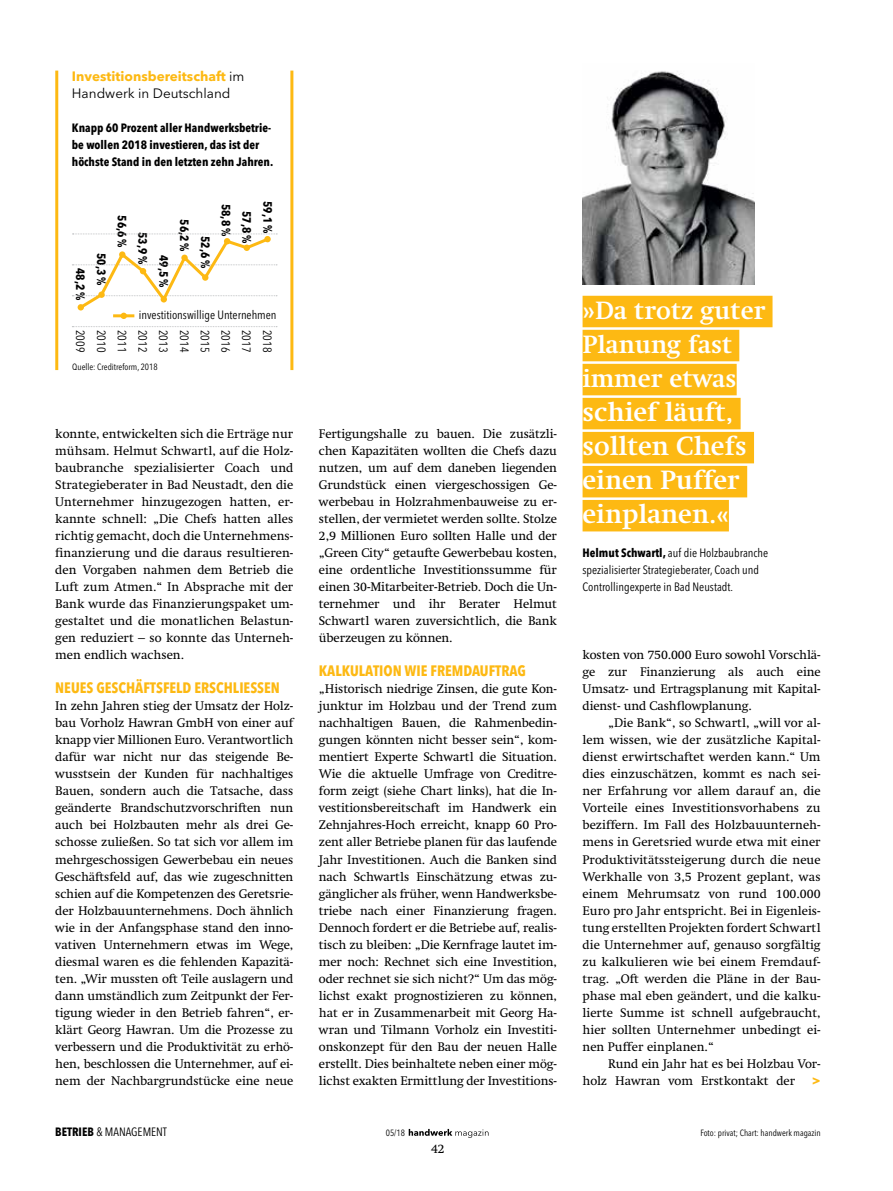
<style>
.page{position:relative;width:893px;height:1191px;background:#fff}
.page>*{position:absolute;margin:0;border:0;box-sizing:border-box;transform-origin:0 0}
.t1{font:700 27px/34px "Swift LT Pro";color:#fff}
.t2{font:700 25.5px/34px "Swift LT Pro";color:#fff}
.t3{font:700 condensed 15px "Avenir Next LT Pro";color:#fdb913}
.t4{font:700 13.5px/17px "Avenir Next LT Pro";color:#fdb913}
.t5{font:12.75px/17px "Swift LT Pro";letter-spacing:-.01em;color:#000;text-align:justify}
.t6{font:condensed 12px/17px "Avenir Next LT Pro";color:#000}
.t7{font:700 condensed 12px/17px "Avenir Next LT Pro";color:#000}
.t8{font:condensed 9px "Avenir Next LT Pro";color:#000}
.s1{font-weight:400;color:#000}
.s2{font-size:25.5px}
.s3{font-weight:700}
.s4{font-family:"Avenir Next LT Pro";font-weight:700;font-size:13.5px;color:#fdb913}
</style>
<div class="page">
<svg style="left:409px;top:1129px;width:79px;height:8px"></svg>
<div style="left:583px;top:296px;width:189px;height:31px;background:#fdb913"></div>
<div style="left:583px;top:330px;width:156px;height:31px;background:#fdb913"></div>
<div style="left:583px;top:364px;width:154px;height:31px;background:#fdb913"></div>
<div style="left:583px;top:398px;width:158px;height:31px;background:#fdb913"></div>
<div style="left:583px;top:432px;width:171px;height:31px;background:#fdb913"></div>
<div style="left:583px;top:466px;width:164px;height:31px;background:#fdb913"></div>
<div style="left:583px;top:500px;width:146px;height:31px;background:#fdb913"></div>
<img style="left:583px;top:71px;width:172px;height:214px">
<hr style="left:55px;top:71px;width:3px;height:299px;background:#fdb913">
<hr style="left:290px;top:71px;width:3px;height:299px;background:#fdb913">
<svg style="left:72px;top:326px;width:205px;height:1px"></svg>
<svg style="left:72px;top:233px;width:205px;height:86px"></svg>
<hr style="left:113px;top:314px;width:21px;height:3px;background:#fdb913">
<p class="t4" style="left:72px;top:68px;width:174px">Investitionsbereitschaft <span class="s1">im<br>Handwerk in Deutschland</span></p>
<p class="t7" style="left:72px;top:119px;width:203px">Knapp 60 Prozent aller Handwerksbetrie&shy;be wollen 2018 investieren, das ist der höchste Stand in den letzten zehn Jahren.</p>
<p class="t7" style="left:276px;top:201px;width:33px;rotate:90deg">59,1%</p>
<p class="t7" style="left:235px;top:204px;width:33px;rotate:90deg">58,8%</p>
<p class="t7" style="left:255px;top:211px;width:33px;rotate:90deg">57,8%</p>
<p class="t7" style="left:131px;top:215px;width:33px;rotate:90deg">56,6%</p>
<p class="t7" style="left:193px;top:219px;width:33px;rotate:90deg">56,2%</p>
<p class="t7" style="left:151px;top:232px;width:33px;rotate:90deg">53,9%</p>
<p class="t7" style="left:214px;top:236px;width:33px;rotate:90deg">52,6%</p>
<p class="t7" style="left:110px;top:253px;width:33px;rotate:90deg">50,3%</p>
<p class="t7" style="left:172px;top:255px;width:33px;rotate:90deg">49,5%</p>
<p class="t7" style="left:89px;top:268px;width:33px;rotate:90deg">48,2%</p>
<p class="t6" style="left:89px;top:330px;width:24px;rotate:90deg">2009</p>
<p class="t6" style="left:110px;top:330px;width:24px;rotate:90deg">2010</p>
<p class="t6" style="left:130px;top:330px;width:24px;rotate:90deg">2011</p>
<p class="t6" style="left:151px;top:330px;width:24px;rotate:90deg">2012</p>
<p class="t6" style="left:172px;top:330px;width:24px;rotate:90deg">2013</p>
<p class="t6" style="left:193px;top:330px;width:24px;rotate:90deg">2014</p>
<p class="t6" style="left:213px;top:330px;width:24px;rotate:90deg">2015</p>
<p class="t6" style="left:234px;top:330px;width:24px;rotate:90deg">2016</p>
<p class="t6" style="left:255px;top:330px;width:24px;rotate:90deg">2017</p>
<p class="t8" style="left:72px;top:361px;width:87px">Quelle: Creditreform, 2018</p>
<p class="t6" style="left:139px;top:306px;width:139px">investitionswillige Unternehmen</p>
<p class="t6" style="left:276px;top:330px;width:24px;rotate:90deg">2018</p>
<p class="t5" style="left:55px;top:425px;width:240px">konnte, entwickelten sich die Erträge nur mühsam. Helmut Schwartl, auf die Holz&shy;baubranche spezialisierter Coach und Strategieberater in Bad Neustadt, den die Unternehmer hinzugezogen hatten, er&shy;kannte schnell: „Die Chefs hatten alles richtig gemacht, doch die Unternehmens&shy;finanzierung und die daraus resultieren&shy;den Vorgaben nahmen dem Betrieb die Luft zum Atmen.“ In Absprache mit der Bank wurde das Finanzierungspaket um&shy;gestaltet und die monatlichen Belastun&shy;gen reduziert – so konnte das Unterneh&shy;men endlich wachsen.</p>
<p class="t3" style="left:55px;top:679px;width:226px">Neues Geschäftsfeld erschliessen</p>
<p class="t5" style="left:55px;top:697px;width:240px">In zehn Jahren stieg der Umsatz der Holz&shy;bau Vorholz Hawran GmbH von einer auf knapp vier Millionen Euro. Verantwortlich dafür war nicht nur das steigende Be&shy;wusstsein der Kunden für nachhaltiges Bauen, sondern auch die Tatsache, dass geänderte Brandschutzvorschriften nun auch bei Holzbauten mehr als drei Ge&shy;schosse zuließen. So tat sich vor allem im mehrgeschossigen Gewerbebau ein neues Geschäftsfeld auf, das wie zugeschnitten schien auf die Kompetenzen des Geretsrie&shy;der Holzbauunternehmens. Doch ähnlich wie in der Anfangsphase stand den inno&shy;vativen Unternehmern etwas im Wege, diesmal waren es die fehlenden Kapazitä&shy;ten. „Wir mussten oft Teile auslagern und dann umständlich zum Zeitpunkt der Fer&shy;tigung wieder in den Betrieb fahren“, er&shy;klärt Georg Hawran. Um die Prozesse zu verbessern und die Produktivität zu erhö&shy;hen, beschlossen die Unternehmer, auf ei&shy;nem der Nachbargrundstücke eine neue</p>
<p class="t5" style="left:319px;top:425px;width:240px">Fertigungshalle zu bauen. Die zusätzli&shy;chen Kapazitäten wollten die Chefs dazu nutzen, um auf dem daneben liegenden Grundstück einen viergeschossigen Ge&shy;werbebau in Holzrahmenbauweise zu er&shy;stellen, der vermietet werden sollte. Stolze 2,9 Millionen Euro sollten Halle und der „Green City“ getaufte Gewerbebau kosten, eine ordentliche Investitionssumme für einen 30-Mitarbeiter-Betrieb. Doch die Un&shy;ternehmer und ihr Berater Helmut Schwartl waren zuversichtlich, die Bank überzeugen zu können.</p>
<p class="t3" style="left:319px;top:662px;width:200px">Kalkulation wie Fremdauftrag</p>
<p class="t5" style="left:319px;top:680px;width:240px">„Historisch niedrige Zinsen, die gute Kon&shy;junktur im Holzbau und der Trend zum nachhaltigen Bauen, die Rahmenbedin&shy;gungen könnten nicht besser sein“, kom&shy;mentiert Experte Schwartl die Situation.<br>Wie die aktuelle Umfrage von Creditre&shy;form zeigt (siehe Chart links), hat die In&shy;vestitionsbereitschaft im Handwerk ein Zehnjahres-Hoch erreicht, knapp 60 Pro&shy;zent aller Betriebe planen für das laufende Jahr Investitionen. Auch die Banken sind nach Schwartls Einschätzung etwas zu&shy;gänglicher als früher, wenn Handwerksbe&shy;triebe nach einer Finanzierung fragen.<br>Dennoch fordert er die Betriebe auf, realis&shy;tisch zu bleiben: „Die Kernfrage lautet im&shy;mer noch: Rechnet sich eine Investition, oder rechnet sie sich nicht?“ Um das mög&shy;lichst exakt prognostizieren zu können, hat er in Zusammenarbeit mit Georg Ha&shy;wran und Tilmann Vorholz ein Investiti&shy;onskonzept für den Bau der neuen Halle erstellt. Dies beinhaltete neben einer mög&shy;lichst exakten Ermittlung der Investitions-</p>
<h2 class="t2" style="left:583px;top:293px;width:185px">»Da trotz guter<br>Planung fast immer etwas</h2>
<h1 class="t1" style="left:583px;top:395px;width:166px">schief läuft, sollten Chefs einen Puffer einplanen.<span class="s2">«</span></h1>
<p class="t6" style="left:583px;top:544px;width:187px"><span class="s3">Helmut Schwartl,</span> auf die Holzbaubranche spezialisierter Strategieberater, Coach und<br>Controllingexperte in Bad N eustadt.</p>
<p class="t5" style="left:583px;top:646px;width:240px">kosten von 750.000 Euro sowohl Vorschlä&shy;ge zur Finanzierung als auch eine Umsatz- und Ertragsplanung mit Kapital&shy;dienst- und Cashflowplanung.</p>
<p class="t5" style="left:583px;top:714px;width:240px;text-indent:26px">„Die Bank“, so Schwartl, „will vor al&shy;lem wissen, wie der zusätzliche Kapital&shy;dienst erwirtschaftet werden kann.“ Um dies einzuschätzen, kommt es nach sei&shy;ner Erfahrung vor allem darauf an, die Vorteile eines Investitionsvorhabens zu beziffern. Im Fall des Holzbauunterneh&shy;mens in Geretsried wurde etwa mit einer Produktivitätssteigerung durch die neue Werkhalle von 3,5 Prozent geplant, was einem Mehrumsatz von rund 100.000<br>Euro pro Jahr entspricht. Bei in Eigenleis&shy;tung erstellten Projekten fordert Schwartl die Unternehmer auf, genauso sorgfältig zu kalkulieren wie bei einem Fremdauf&shy;trag. „Oft werden die Pläne in der Bau&shy;phase mal eben geändert, und die kalku&shy;lierte Summe ist schnell aufgebraucht, hier sollten Unternehmer unbedingt ei&shy;nen Puffer einplanen.“</p>
<p class="t5" style="left:583px;top:1054px;width:240px;text-align:right">Rund ein Jahr hat es bei Holzbau Vor&shy;holz Hawran vom Erstkontakt der <span class="s4">&gt;</span></p>
<p class="t6" style="left:55px;top:1123px;width:113px"><span class="s3">Betrieb</span> &amp; Managem ent</p>
<p class="t8" style="left:386px;top:1127px;width:21px">05/18</p>
<p class="t8" style="left:700px;top:1127px;width:122px">Foto: privat; Chart: handwerk magazin</p>
<p class="t5" style="left:431px;top:1140px;width:15px">42</p>
</div>
